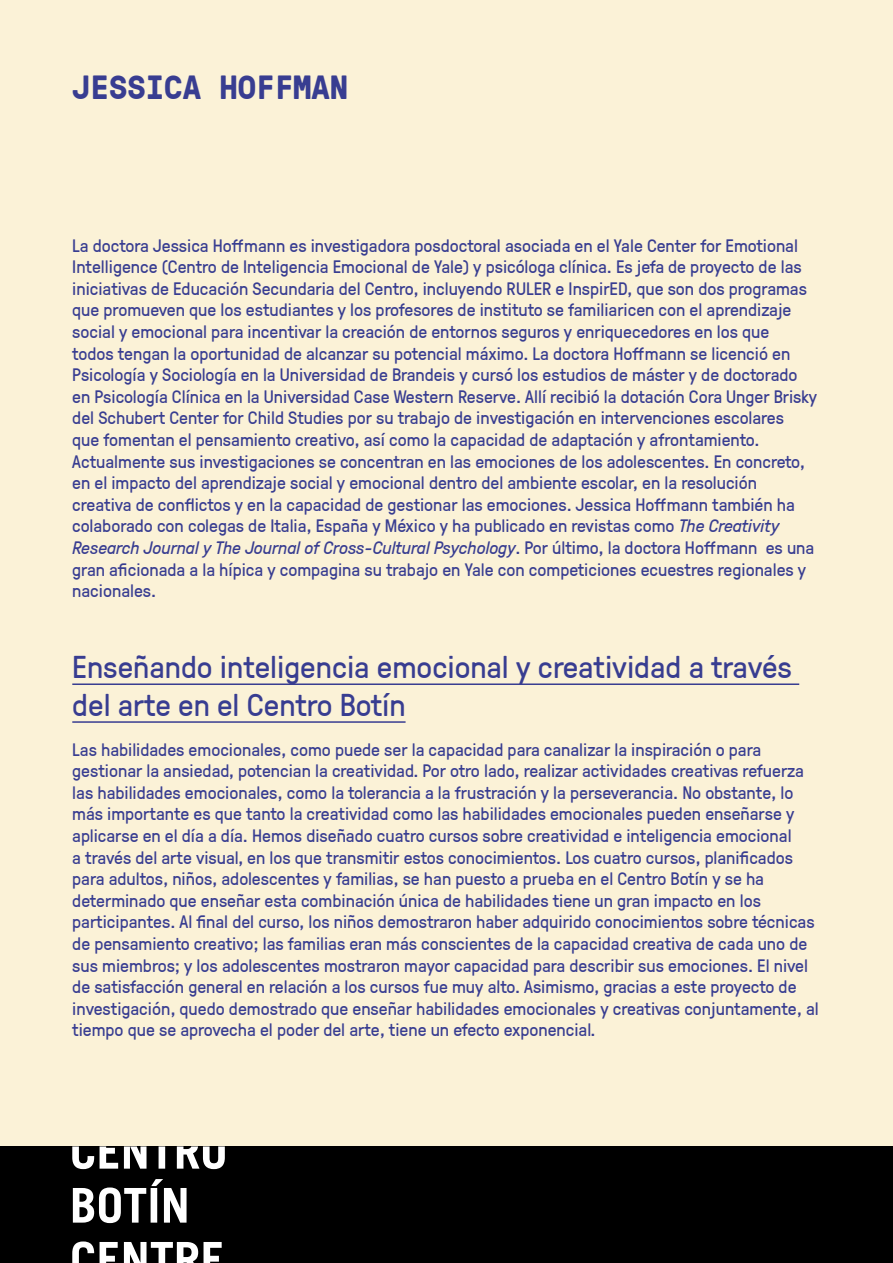
<style>
.page{position:relative;width:893px;height:1263px;background:#fff}
.page>*{position:absolute;margin:0;border:0;box-sizing:border-box;transform-origin:0 0}
.REPARTO{font:700 33.45px "GT Pressura Mono";color:#383d91}
.REPARTO-2{font:31.5px/37.8px "GT Pressura";color:#383d91}
.REPARTO-3{font:18px/21.6px "GT Pressura";color:#383d91}
.s1{font-style:italic}
</style>
<div class="page">
<div style="left:0;top:0;width:893px;height:1222px;background:#fbf2d7"></div>
<div style="left:0;top:1146px;width:893px;height:117px;background:#000"></div>
<svg style="left:72px;top:1146px;width:153px;height:117px"></svg>
<hr style="left:72px;top:683px;width:727px;height:2px;background:#383d91">
<hr style="left:72px;top:721px;width:334px;height:2px;background:#383d91">
<p class="REPARTO" style="left:72px;top:63px;width:277px">JESSICA HOFFMAN</p>
<p class="REPARTO-3" style="left:72px;top:233px;width:746px">La doctora Jessica Hoffmann es investigadora posdoctoral asociada en el Yale Center for Emotional Intelligence (Centro de Inteligencia Emocional de Yale) y psicóloga clínica. Es jefa de proyecto de las iniciativas de Educación Secundaria del Centro, incluyendo RULER e InspirED, que son dos programas que promueven que los estudiantes y los profesores de instituto se familiaricen con el aprendizaje social y emocional para incentivar la creación de entornos seguros y enriquecedores en los que<br>todos tengan la oportunidad de alcanzar su potencial máximo. La doctora Hoffmann se licenció en Psicología y Sociología en la Universidad de Brandeis y cursó los estudios de máster y de doctorado en Psicología Clínica en la Universidad Case Western Reserve. Allí recibió la dotación Cora Unger Brisky del Schubert Center for Child Studies por su trabajo de investigación en intervenciones escolares<br>que fomentan el pensamiento creativo, así como la capacidad de adaptación y afrontamiento.<br>Actualmente sus investigaciones se concentran en las emociones de los adolescentes. En concreto, en el impacto del aprendizaje social y emocional dentro del ambiente escolar, en la resolución creativa de conflictos y en la capacidad de gestionar las emociones. Jessica Hoffmann también ha colaborado con colegas de Italia, España y México y ha publicado en revistas como <span class="s1">The Creativity Research Journal y The Journal of Cross-Cultural Psychology</span>. Por último, la doctora Hoffmann es una gran aficionada a la hípica y compagina su trabajo en Yale con competiciones ecuestres regionales y nacionales.</p>
<p class="REPARTO-2" style="left:72px;top:646px;width:721px">Enseñando inteligencia emocional y creatividad a través del arte en el Centro Botín</p>
<p class="REPARTO-3" style="left:72px;top:737px;width:748px">Las habilidades emocionales, como puede ser la capacidad para canalizar la inspiración o para gestionar la ansiedad, potencian la creatividad. Por otro lado, realizar actividades creativas refuerza las habilidades emocionales, como la tolerancia a la frustración y la perseverancia. No obstante, lo más importante es que tanto la creatividad como las habilidades emocionales pueden enseñarse y aplicarse en el día a día. Hemos diseñado cuatro cursos sobre creatividad e inteligencia emocional<br>a través del arte visual, en los que transmitir estos conocimientos. Los cuatro cursos, planificados para adultos, niños, adolescentes y familias, se han puesto a prueba en el Centro Botín y se ha determinado que enseñar esta combinación única de habilidades tiene un gran impacto en los participantes. Al final del curso, los niños demostraron haber adquirido conocimientos sobre técnicas de pensamiento creativo; las familias eran más conscientes de la capacidad creativa de cada uno de sus miembros; y los adolescentes mostraron mayor capacidad para describir sus emociones. El nivel de satisfacción general en relación a los cursos fue muy alto. Asimismo, gracias a este proyecto de investigación, quedo demostrado que enseñar habilidades emocionales y creativas conjuntamente, al tiempo que se aprovecha el poder del arte, tiene un efecto exponencial.</p>
</div>
